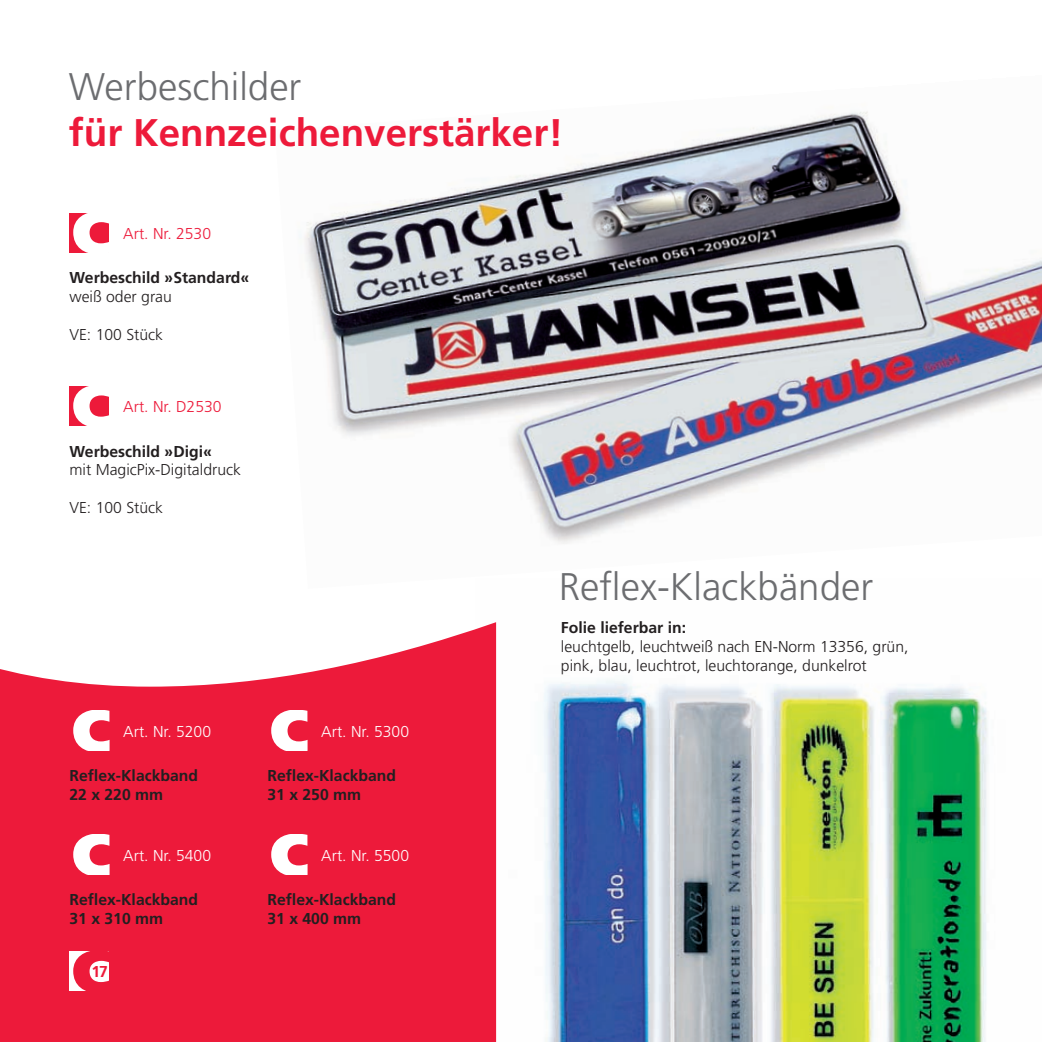
<style>
.page{position:relative;width:1042px;height:1042px;background:#fff}
.page>*{position:absolute;margin:0;border:0;box-sizing:border-box;transform-origin:0 0}
.t1{font:300 38.5px "Frutiger";color:#6c6d70}
.t2{font:700 38.5px "Frutiger";color:#ed1a3a}
.t3{font:700 15.75px/18.9px "Frutiger";color:#231f20}
.t4{font:300 15.75px/18.9px "Frutiger";color:#231f20}
.t5{font:300 15.75px "Frutiger";color:#fff}
.t6{font:300 15.75px "Frutiger";color:#ed1a3a}
.t7{font:700 15.75px "Frutiger";color:#ed1a3a}
</style>
<div class="page">
<img style="left:496px;top:622px;width:492px;height:420px">
<svg style="left:0;top:622px;width:496px;height:420px;background:#ef3551"></svg>
<img style="left:304px;top:111px;width:738px;height:433px">
<div style="left:69px;top:213px;width:40px;height:40px;background:#ed1a3a"></div>
<svg style="left:73px;top:213px;width:36px;height:40px"></svg>
<div style="left:69px;top:386px;width:40px;height:40px;background:#ed1a3a"></div>
<svg style="left:73px;top:386px;width:36px;height:40px"></svg>
<div style="left:69px;top:711px;width:40px;height:39px;background:#ed1a3a"></div>
<svg style="left:73px;top:711px;width:36px;height:39px"></svg>
<div style="left:267px;top:711px;width:40px;height:39px;background:#ed1a3a"></div>
<svg style="left:271px;top:711px;width:36px;height:39px"></svg>
<div style="left:69px;top:835px;width:40px;height:39px;background:#ed1a3a"></div>
<svg style="left:73px;top:835px;width:36px;height:39px"></svg>
<div style="left:267px;top:835px;width:40px;height:39px;background:#ed1a3a"></div>
<svg style="left:271px;top:835px;width:36px;height:39px"></svg>
<div style="left:69px;top:951px;width:40px;height:40px;background:#fff"></div>
<svg style="left:73px;top:951px;width:36px;height:40px"></svg>
<h1 class="t1" style="left:69px;top:65px;width:234px">Werbeschilder</h1>
<h1 class="t2" style="left:69px;top:110px;width:496px">für Kennzeichenverstärker!</h1>
<p class="t6" style="left:123px;top:224px;width:89px">Art. Nr. 2530</p>
<p class="t3" style="left:69px;top:268px;width:181px">Werbeschild »Standard«</p>
<p class="t4" style="left:69px;top:287px;width:104px">weiß oder grau</p>
<p class="t4" style="left:69px;top:325px;width:95px">VE: 100 Stück</p>
<p class="t6" style="left:123px;top:398px;width:100px">Art. Nr. D2530</p>
<p class="t3" style="left:69px;top:441px;width:144px">Werbeschild »Digi«</p>
<p class="t4" style="left:69px;top:460px;width:173px">mit MagicPix-Digitaldruck</p>
<p class="t4" style="left:69px;top:498px;width:95px">VE: 100 Stück</p>
<p class="t5" style="left:123px;top:722px;width:89px">Art. Nr. 5200</p>
<p class="t5" style="left:321px;top:722px;width:89px">Art. Nr. 5300</p>
<p class="t3" style="left:69px;top:766px;width:130px">Reflex-Klackband<br>22 x 220 mm</p>
<p class="t3" style="left:267px;top:766px;width:130px">Reflex-Klackband<br>31 x 250 mm</p>
<p class="t5" style="left:123px;top:846px;width:89px">Art. Nr. 5400</p>
<p class="t5" style="left:321px;top:846px;width:89px">Art. Nr. 5500</p>
<p class="t3" style="left:69px;top:890px;width:130px">Reflex-Klackband<br>31 x 310 mm</p>
<p class="t3" style="left:267px;top:890px;width:130px">Reflex-Klackband<br>31 x 400 mm</p>
<p class="t7" style="left:91px;top:962px;width:18px">17</p>
<h1 class="t1" style="left:559px;top:564px;width:316px">Reflex-Klackbänder</h1>
<p class="t3" style="left:561px;top:618px;width:127px">Folie lieferbar in:</p>
<p class="t4" style="left:561px;top:637px;width:349px">leuchtgelb, leuchtweiß nach EN-Norm 13356, grün, pink, blau, leuchtrot, leuchtorange, dunkelrot</p>
</div>
